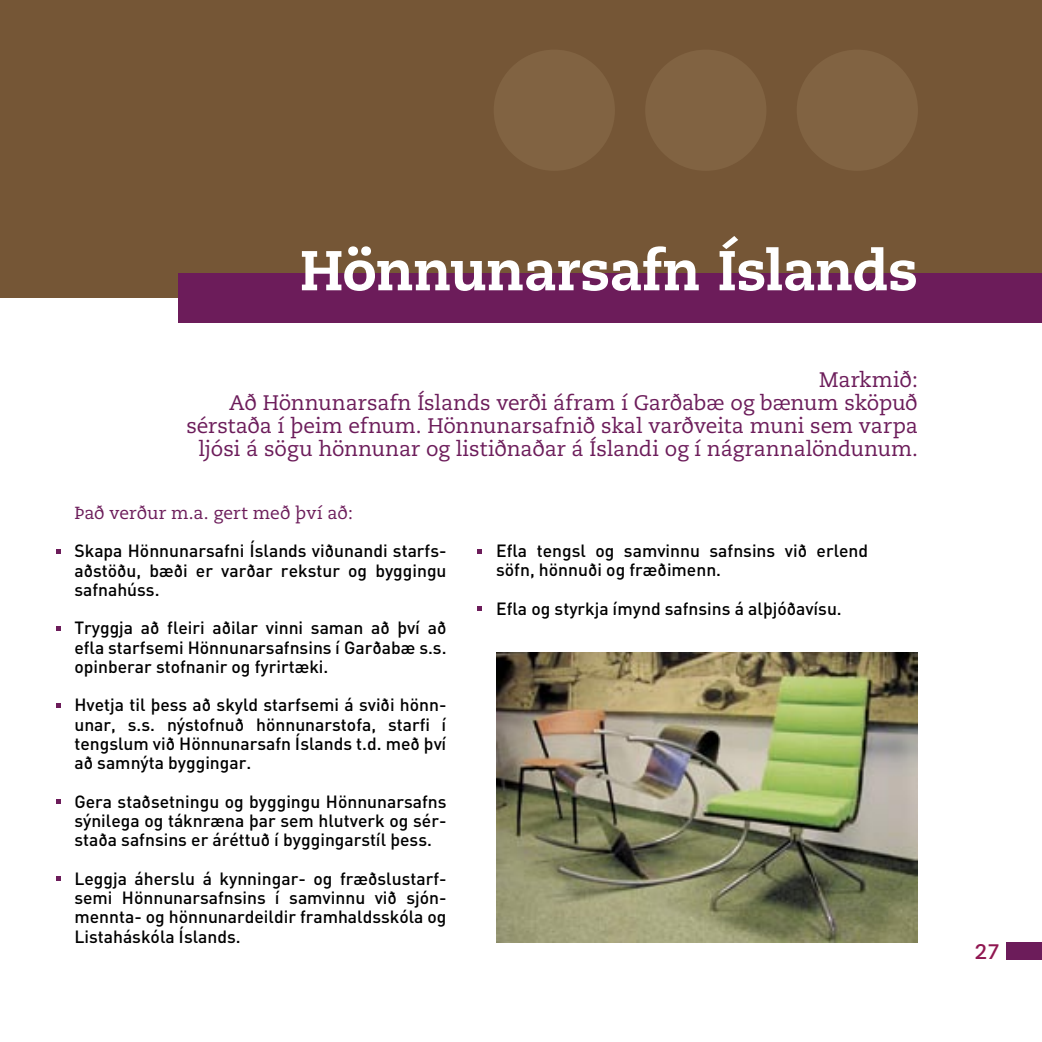
<style>
.page{position:relative;width:1042px;height:1042px;background:#fff}
.page>*{position:absolute;margin:0;border:0;box-sizing:border-box;transform-origin:0 0}
.t1{font:800 56px "Caecilia";letter-spacing:-.015em;color:#fff}
.t2{font:21px/22.8px "Caecilia";letter-spacing:-.005em;color:#6c1c5a;text-align:right}
.t3{font:700 21px "Caecilia";color:#901751}
.t4{font:500 17.5px/19.2px "DIN";color:#000;text-align:justify}
.t5{font:17.5px "Caecilia";color:#6c1c5a}
</style>
<div class="page">
<div style="left:1006px;top:943px;width:36px;height:17px;background:#6c1c5a"></div>
<div style="left:0;top:0;width:1042px;height:298px;background:#755636"></div>
<div style="left:179px;top:273px;width:863px;height:49px;background:#6c1c5a"></div>
<svg style="left:56px;top:550px;width:4px;height:4px"></svg>
<svg style="left:56px;top:626px;width:4px;height:4px"></svg>
<svg style="left:56px;top:703px;width:4px;height:4px"></svg>
<svg style="left:56px;top:799px;width:4px;height:4px"></svg>
<svg style="left:56px;top:876px;width:4px;height:4px"></svg>
<svg style="left:478px;top:606px;width:4px;height:4px"></svg>
<svg style="left:478px;top:550px;width:4px;height:4px"></svg>
<div style="left:494px;top:50px;width:121px;height:121px;background:#816342;border-radius:50%"></div>
<div style="left:645px;top:50px;width:121px;height:121px;background:#816342;border-radius:50%"></div>
<div style="left:797px;top:50px;width:121px;height:121px;background:#816342;border-radius:50%"></div>
<img style="left:496px;top:652px;width:421px;height:291px">
<h1 class="t1" style="left:300px;top:236px;width:620px">Hönnunarsafn Íslands</h1>
<p class="t2" style="left:186px;top:369px;width:733px">Markmið:<br>Að Hönnunarsafn Íslands verði áfram í Garðabæ og bænum sköpuð sérstaða í þeim efnum. Hönnunarsafnið skal varðveita muni sem varpa ljósi á sögu hönnunar og listiðnaðar á Íslandi og í nágrannalöndunum.</p>
<p class="t5" style="left:74px;top:503px;width:280px">Það verður m.a. gert með því að:</p>
<p class="t4" style="left:74px;top:541px;width:374px">Skapa Hönnunarsafni Íslands viðunandi starfs&shy;aðstöðu, bæði er varðar rekstur og byggingu safnahúss.</p>
<p class="t4" style="left:74px;top:618px;width:374px">Tryggja að fleiri aðilar vinni saman að því að efla starfsemi Hönnunarsafnsins í Garðabæ s.s. opinberar stofnanir og fyrirtæki.</p>
<p class="t4" style="left:74px;top:695px;width:374px">Hvetja til þess að skyld starfsemi á sviði hönn&shy;unar, s.s. nýstofnuð hönnunarstofa, starfi í tengslum við Hönnunarsafn Íslands t.d. með því að samnýta byggingar.</p>
<p class="t4" style="left:74px;top:791px;width:374px">Gera staðsetningu og byggingu Hönnunarsafns sýnilega og táknræna þar sem hlutverk og sér&shy;staða safnsins er áréttuð í byggingarstíl þess.</p>
<p class="t4" style="left:74px;top:868px;width:374px">Leggja áherslu á kynningar- og fræðslustarf&shy;semi Hönnunarsafnsins í samvinnu við sjón&shy;mennta- og hönnunardeildir framhaldsskóla og Listaháskóla Íslands.</p>
<p class="t4" style="left:496px;top:540px;width:373px">Efla tengsl og samvinnu safnsins við erlend söfn, hönnuði og fræðimenn.</p>
<p class="t4" style="left:496px;top:598px;width:347px">Efla og styrkja ímynd safnsins á alþjóðavísu.</p>
<p class="t3" style="left:975px;top:939px;width:26px">27</p>
</div>
